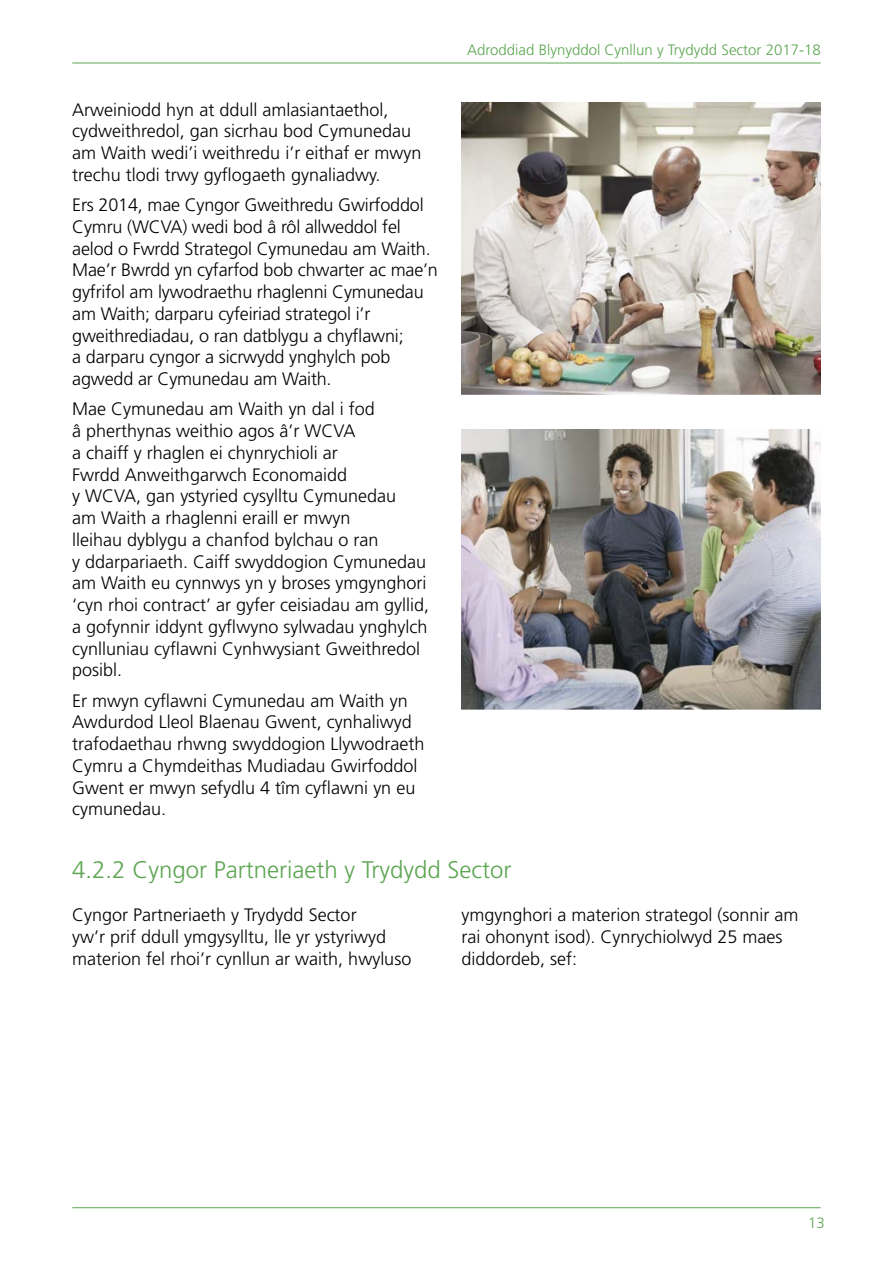
<style>
.page{position:relative;width:893px;height:1263px;background:#fff}
.page>*{position:absolute;margin:0;border:0;box-sizing:border-box;transform-origin:0 0}
.H4_spanned_across_co{font:300 24px "Frutiger LT Std";color:#5da552}
.Body_Text{font:300 18px/21.8px "Frutiger LT Std";color:#000}
.t1{font:300 15px "Frutiger LT Std";color:#5da552}
</style>
<div class="page">
<hr style="left:72px;top:63px;width:749px;height:1px;background:#5da552">
<hr style="left:72px;top:1207px;width:749px;height:1px;background:#5da552">
<img style="left:461px;top:102px;width:360px;height:292px">
<img style="left:461px;top:429px;width:360px;height:280px">
<p class="Body_Text" style="left:72px;top:99px;width:351px">Arweiniodd hyn at ddull amlasiantaethol, cydweithredol, gan sicrhau bod Cymunedau am Waith wedi’i weithredu i’r eithaf er mwyn trechu tlodi trwy gyflogaeth gynaliadwy.</p>
<p class="Body_Text" style="left:72px;top:194px;width:367px">Ers 2014, mae Cyngor Gweithredu Gwirfoddol Cymru (WCVA) wedi bod â rôl allweddol fel aelod o Fwrdd Strategol Cymunedau am Waith.<br>Mae’r Bwrdd yn cyfarfod bob chwarter ac mae’n gyfrifol am lywodraethu rhaglenni Cymunedau am Waith; darparu cyfeiriad strategol i’r gweithrediadau, o ran datblygu a chyflawni;<br>a darparu cyngor a sicrwydd ynghylch pob agwedd ar Cymunedau am Waith.</p>
<p class="Body_Text" style="left:72px;top:398px;width:358px">Mae Cymunedau am Waith yn dal i fod<br>â pherthynas weithio agos â’r WCVA<br>a chaiff y rhaglen ei chynrychioli ar<br>Fwrdd Anweithgarwch Economaidd<br>y WCVA, gan ystyried cysylltu Cymunedau<br>am Waith a rhaglenni eraill er mwyn<br>lleihau dyblygu a chanfod bylchau o ran<br>y ddarpariaeth. Caiff swyddogion Cymunedau am Waith eu cynnwys yn y broses ymgynghori ‘cyn rhoi contract’ ar gyfer ceisiadau am gyllid, a gofynnir iddynt gyflwyno sylwadau ynghylch cynlluniau cyflawni Cynhwysiant Gweithredol posibl.</p>
<p class="Body_Text" style="left:72px;top:690px;width:354px">Er mwyn cyflawni Cymunedau am Waith yn Awdurdod Lleol Blaenau Gwent, cynhaliwyd trafodaethau rhwng swyddogion Llywodraeth Cymru a Chymdeithas Mudiadau Gwirfoddol Gwent er mwyn sefydlu 4 tîm cyflawni yn eu cymunedau.</p>
<p class="t1" style="left:467px;top:41px;width:355px">Adroddiad Blynyddol Cynllun y Trydydd Sector 2017-18</p>
<h4 class="H4_spanned_across_co" style="left:72px;top:856px;width:441px">4.2.2 Cyngor Partneriaeth y Trydydd Sector</h4>
<p class="Body_Text" style="left:72px;top:904px;width:341px">Cyngor Partneriaeth y Trydydd Sector<br>yw’r prif ddull ymgysylltu, lle yr ystyriwyd materion fel rhoi’r cynllun ar waith, hwyluso</p>
<p class="Body_Text" style="left:461px;top:904px;width:339px">ymgynghori a materion strategol (sonnir am rai ohonynt isod). Cynrychiolwyd 25 maes diddordeb, sef:</p>
<p class="t1" style="left:808px;top:1214px;width:18px">13</p>
</div>
